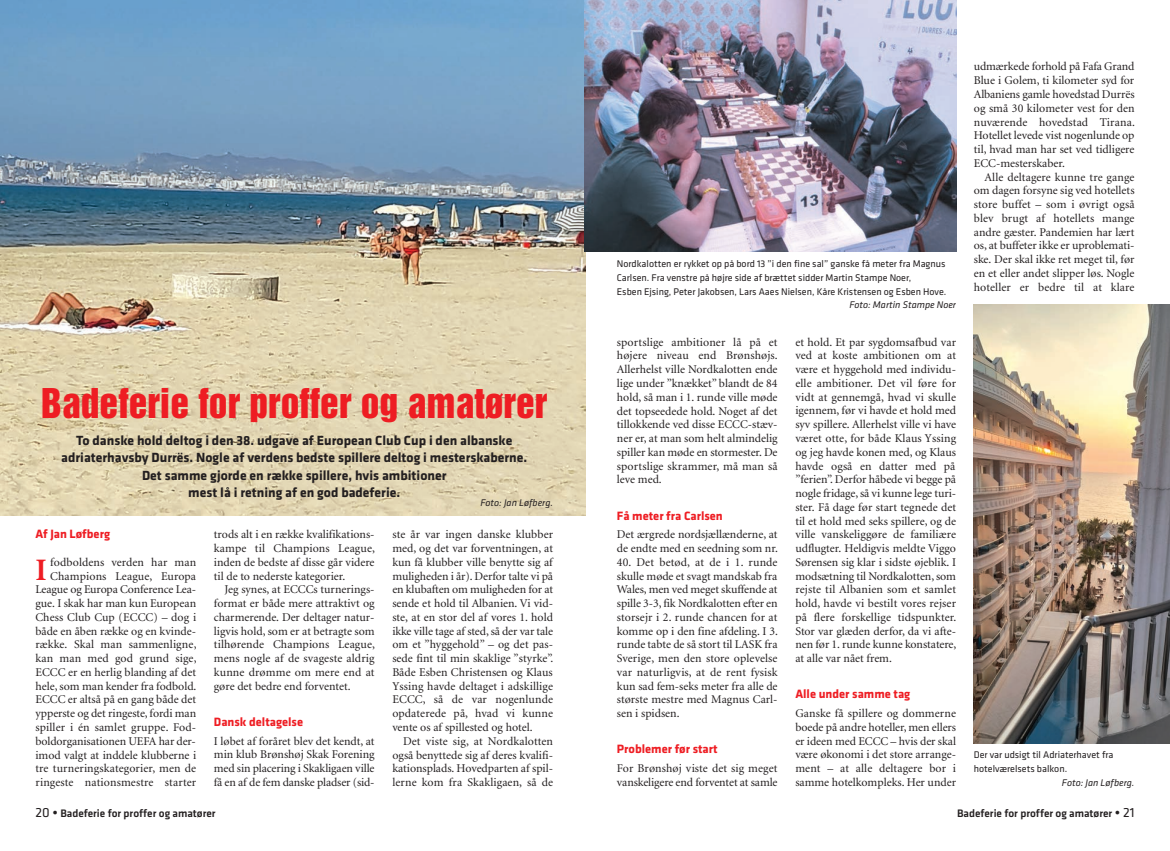
<style>
.page{position:relative;width:1170px;height:851px;background:#fff}
.page>*{position:absolute;margin:0;border:0;box-sizing:border-box;transform-origin:0 0}
.t1{font:37.5px "Helvetica Inserat";color:#ee1d23}
.t2{font:700 31.25px "Minion";color:#ee1d23}
.t3{font:700 13.75px/17.5px "Klavika";color:#231f20;text-align:center}
.t4{font:700 12.5px "Klavika";color:#ee1d23}
.t5{font:11.88px/13.8px "Minion";color:#231f20;text-align:justify}
.t6{font:500 11.25px "Klavika";color:#231f20}
.t7{font:10px/13.8px "Klavika";color:#231f20}
.t8{font:italic 10px "Klavika";color:#231f20}
.s1{font-weight:400;font-size:13.75px}
.s2{font-weight:700;font-size:13.75px}
</style>
<div class="page">
<img style="left:0;top:0;width:585px;height:515px">
<img style="left:585px;top:0;width:371px;height:252px">
<img style="left:973px;top:304px;width:196px;height:439px">
<h1 class="t1" style="left:41px;top:388px;width:507px">Badeferie for proffer og amatører</h1>
<p class="t3" style="left:61px;top:432px;width:467px">To danske hold deltog i den 38. udgave af European Club Cup i den albanske adriaterhavsby Durrës. Nogle af verdens bedste spillere deltog i mesterskaberne.<br>Det samme gjorde en række spillere, hvis ambitioner<br>mest lå i retning af en god badeferie.</p>
<p class="t8" style="left:480px;top:499px;width:74px">Foto: Jan Løfberg.</p>
<p class="t4" style="left:35px;top:530px;width:76px">Af Jan Løfberg</p>
<h2 class="t2" style="left:35px;top:557px;width:13px">I</h2>
<p class="t5" style="left:35px;top:556px;width:162px;text-align:right">fodboldens verden har man<br>Champions League, Europa<br>League og Europa Conference Lea&shy;gue. I skak har man kun European<br>Chess Club Cup (ECCC) – dog i både en åben række og en kvinde&shy;række. Skal man sammenligne, kan man med god grund sige,<br>ECCC er en herlig blanding af det hele, som man kender fra fodbold.<br>ECCC er altså på en gang både det ypperste og det ringeste, fordi man spiller i én samlet gruppe. Fod&shy;boldorganisationen UEFA har der&shy;imod valgt at inddele klubberne i tre turneringskategorier, men de ringeste nationsmestre starter</p>
<p class="t5" style="left:214px;top:528px;width:162px">trods alt i en række kvalifikations&shy;kampe til Champions League, inden de bedste af disse går videre til de to nederste kategorier.</p>
<p class="t5" style="left:214px;top:583px;width:162px;text-indent:11px">Jeg synes, at ECCCs turnerings&shy;format er både mere attraktivt og charmerende. Der deltager natur&shy;ligvis hold, som er at betragte som tilhørende Champions League, mens nogle af de svageste aldrig kunne drømme om mere end at gøre det bedre end forventet.</p>
<p class="t4" style="left:214px;top:717px;width:91px">Dansk deltagelse</p>
<p class="t5" style="left:214px;top:734px;width:162px">I løbet af foråret blev det kendt, at min klub Brønshøj Skak Forening med sin placering i Skakligaen ville få en af de fem danske pladser (sid-</p>
<p class="t5" style="left:392px;top:528px;width:162px">ste år var ingen danske klubber med, og det var forventningen, at kun få klubber ville benytte sig af muligheden i år). Derfor talte vi på en klubaften om muligheden for at sende et hold til Albanien. Vi vid&shy;ste, at en stor del af vores 1. hold ikke ville tage af sted, så der var tale om et ”hyggehold” – og det pas&shy;sede fint til min skaklige ”styrke”.<br>Både Esben Christensen og Klaus Yssing havde deltaget i adskillige ECCC, så de var nogenlunde opdaterede på, hvad vi kunne vente os af spillested og hotel.</p>
<p class="t5" style="left:392px;top:734px;width:162px;text-indent:11px">Det viste sig, at Nordkalotten også benyttede sig af deres kvalifi&shy;kationsplads. Hovedparten af spil&shy;lerne kom fra Skakligaen, så de</p>
<p class="t7" style="left:617px;top:258px;width:331px">Nordkalotten er rykket op på bord 13 ”i den fine sal” ganske få meter fra Magnus<br>Carlsen. Fra venstre på højre side af brættet sidder Martin Stampe Noer,<br>Esben Ejsing, Peter Jakobsen, Lars Aaes Nielsen, Kåre Kristensen og Esben Hove.</p>
<p class="t8" style="left:849px;top:302px;width:108px">Foto: Martin Stampe Noer</p>
<p class="t5" style="left:617px;top:336px;width:162px">sportslige ambitioner lå på et højere niveau end Brønshøjs.<br>Allerhelst ville Nordkalotten ende lige under ”knækket” blandt de 84 hold, så man i 1. runde ville møde det topseedede hold. Noget af det tillokkende ved disse ECCC-stæv&shy;ner er, at man som helt almindelig spiller kan møde en stormester. De sportslige skrammer, må man så leve med.</p>
<p class="t4" style="left:617px;top:511px;width:107px">Få meter fra Carlsen</p>
<p class="t5" style="left:617px;top:528px;width:162px">Det ærgrede nordsjællænderne, at de endte med en seedning som nr.</p>
<p class="t5" style="left:617px;top:556px;width:162px">40. Det betød, at de i 1. runde skulle møde et svagt mandskab fra Wales, men ved meget skuffende at spille 3-3, fik Nordkalotten efter en storsejr i 2. runde chancen for at komme op i den fine afdeling. I 3. runde tabte de så stort til LASK fra Sverige, men den store oplevelse var naturligvis, at de rent fysisk kun sad fem-seks meter fra alle de største mestre med Magnus Carl&shy;sen i spidsen.</p>
<p class="t4" style="left:617px;top:744px;width:102px">Problemer før start</p>
<p class="t5" style="left:617px;top:762px;width:162px">For Brønshøj viste det sig meget vanskeligere end forventet at samle</p>
<p class="t5" style="left:795px;top:336px;width:162px">et hold. Et par sygdomsafbud var ved at koste ambitionen om at være et hyggehold med individu&shy;elle ambitioner. Det vil føre for vidt at gennemgå, hvad vi skulle igennem, før vi havde et hold med syv spillere. Allerhelst ville vi have været otte, for både Klaus Yssing og jeg havde konen med, og Klaus havde også en datter med på ”ferien”. Derfor håbede vi begge på nogle fridage, så vi kunne lege turi&shy;ster. Få dage før start tegnede det til et hold med seks spillere, og de ville vanskeliggøre de familiære udflugter. Heldigvis meldte Viggo Sørensen sig klar i sidste øjeblik. I modsætning til Nordkalotten, som rejste til Albanien som et samlet hold, havde vi bestilt vores rejser på flere forskellige tidspunkter.<br>Stor var glæden derfor, da vi afte&shy;nen før 1. runde kunne konstatere, at alle var nået frem.</p>
<p class="t4" style="left:795px;top:689px;width:116px">Alle under samme tag</p>
<p class="t5" style="left:795px;top:707px;width:162px">Ganske få spillere og dommerne boede på andre hoteller, men ellers er ideen med ECCC – hvis der skal være økonomi i det store arrange&shy;ment – at alle deltagere bor i samme hotelkompleks. Her under</p>
<p class="t5" style="left:973px;top:61px;width:162px">udmærkede forhold på Fafa Grand Blue i Golem, ti kilometer syd for Albaniens gamle hovedstad Durrës og små 30 kilometer vest for den nuværende hovedstad Tirana.<br>Hotellet levede vist nogenlunde op til, hvad man har set ved tidligere ECC-mesterskaber.</p>
<p class="t5" style="left:973px;top:171px;width:162px;text-indent:11px">Alle deltagere kunne tre gange om dagen forsyne sig ved hotellets store buffet – som i øvrigt også blev brugt af hotellets mange andre gæster. Pandemien har lært os, at buffeter ikke er uproblemati&shy;ske. Der skal ikke ret meget til, før en et eller andet slipper løs. Nogle hoteller er bedre til at klare</p>
<p class="t7" style="left:973px;top:749px;width:141px">Der var udsigt til Adriaterhavet fra hotelværelsets balkon.</p>
<p class="t8" style="left:1061px;top:779px;width:74px">Foto: Jan Løfberg.</p>
<p class="t6" style="left:35px;top:809px;width:182px"><span class="s1">20</span> <span class="s2">•</span> Badeferie for proffer og amatører</p>
<p class="t6" style="left:957px;top:809px;width:179px">Badeferie for proffer og amatører <span class="s2">•</span> <span class="s1">21</span></p>
</div>
